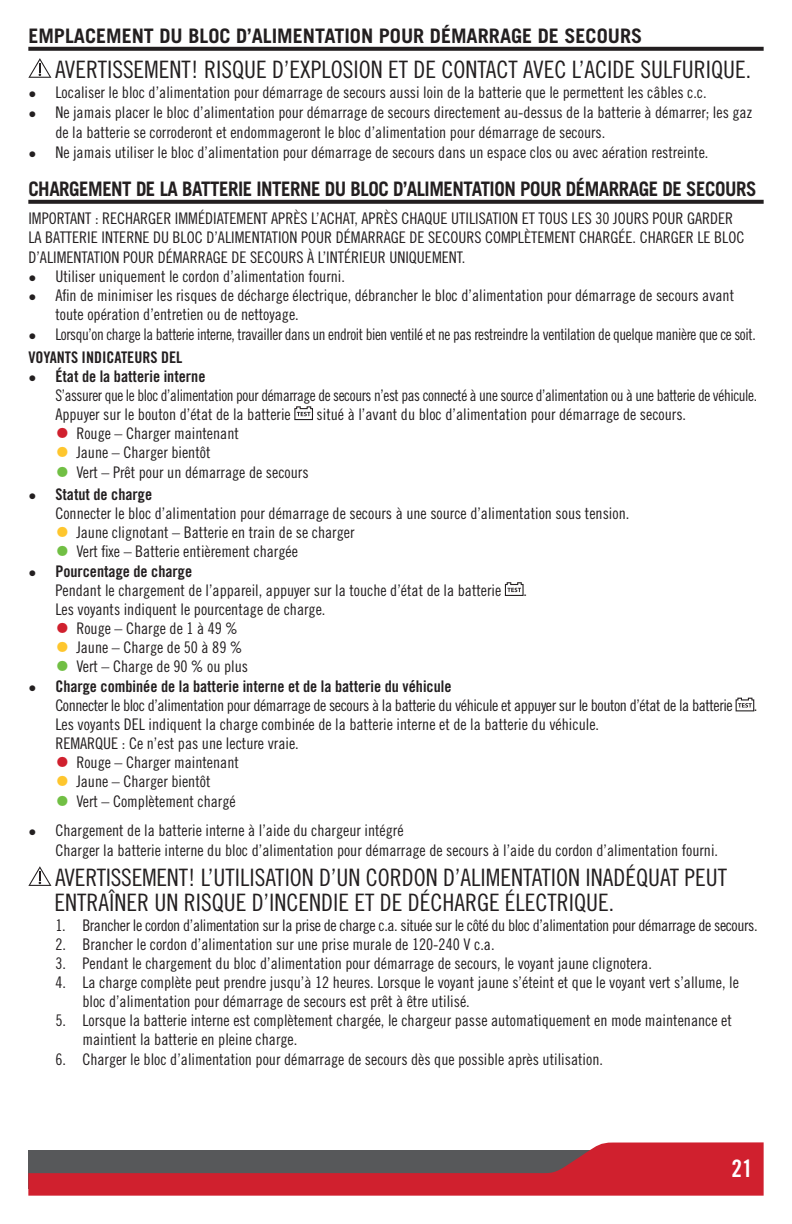
<style>
.page{position:relative;width:792px;height:1224px;background:#fff}
.page>*{position:absolute;margin:0;border:0;box-sizing:border-box;transform-origin:0 0}
._07_-_Bulleted_copy{font:24px/25px "Trade Gothic LT Std Cn 18";color:#231f20}
.t1{font:24px "Trade Gothic LT Std Bd Cn 20";color:#fff}
._01_-_Heading_Underl{font:700 20px "Trade Gothic LT Std";letter-spacing:-.025em;color:#231f20;scale:.94 1}
._01_-_Heading_Underl-2{font:700 20px "Trade Gothic LT Std";color:#231f20}
._07_-_Bulleted_copy-2{font:16px/20px "Trade Gothic LT Std Cn 18";color:#231f20}
._01_-_Heading_Underl-3{font:16px/19.6px "Trade Gothic LT Std Cn 18";color:#231f20}
._07_-_Bulleted_copy-3{font:16px "Trade Gothic LT Std Cn 18";letter-spacing:-.025em;color:#231f20}
._07_-_Bulleted_copy-4{font:16px "Trade Gothic LT Std Bd Cn 20";color:#231f20}
._07_-_Bulleted_copy-5{font:16px "Trade Gothic LT Std Cn 18";letter-spacing:-.025em;color:#231f20;scale:.95 1}
._01_-_Heading_Underl-4{font:16px "Trade Gothic LT Std Cn 18";letter-spacing:-.025em;color:#231f20}
.s1{font-family:"Trade Gothic LT Std Cn 18"}
.s2{font-size:28px;color:#d0202e}
.s3{font-size:28px;color:#fec62e}
.s4{font-size:28px;color:#71bf44}
</style>
<div class="page">
<svg style="left:28px;top:1142px;width:736px;height:54px;background:#af4d55"></svg>
<svg style="left:28px;top:47px;width:736px;height:4px;background:#2e2a2b"></svg>
<svg style="left:28px;top:200px;width:736px;height:4px;background:#2e2a2b"></svg>
<svg style="left:28px;top:58px;width:23px;height:20px"></svg>
<svg style="left:294px;top:406px;width:19px;height:14px"></svg>
<svg style="left:505px;top:582px;width:19px;height:14px"></svg>
<svg style="left:736px;top:698px;width:18px;height:13px"></svg>
<svg style="left:28px;top:866px;width:23px;height:20px"></svg>
<p class="_01_-_Heading_Underl-2" style="left:28px;top:23px;width:615px">EMPLACEMENT DU BLOC D’ALIMENTATION POUR DÉMARRAGE DE SECOURS</p>
<p class="_07_-_Bulleted_copy" style="left:55px;top:56px;width:698px">AVERTISSEMENT! RISQUE D’EXPLOSION ET DE CONTACT AVEC L’ACIDE SULFURIQUE.</p>
<p class="_07_-_Bulleted_copy-2" style="left:28px;top:82px;width:680px">• Localiser le bloc d’alimentation pour démarrage de secours aussi loin de la batterie que le permettent les câbles c.c.</p>
<p class="_07_-_Bulleted_copy-2" style="left:55px;top:102px;width:698px;text-indent:-27px">• Ne jamais placer le bloc d’alimentation pour démarrage de secours directement au-dessus de la batterie à démarrer; les gaz de la batterie se corroderont et endommageront le bloc d’alimentation pour démarrage de secours.</p>
<p class="_07_-_Bulleted_copy-2" style="left:28px;top:142px;width:682px">• Ne jamais utiliser le bloc d’alimentation pour démarrage de secours dans un espace clos ou avec aération restreinte.</p>
<p class="_01_-_Heading_Underl" style="left:28px;top:176px;width:776px">CHARGEMENT DE LA BATTERIE INTERNE DU BLOC D’ALIMENTATION POUR DÉMARRAGE DE SECOURS</p>
<p class="_01_-_Heading_Underl-3" style="left:28px;top:208px;width:718px">IMPORTANT : RECHARGER IMMÉDIATEMENT APRÈS L’ACHAT, APRÈS CHAQUE UTILISATION ET TOUS LES 30 JOURS POUR GARDER<br>LA BATTERIE INTERNE DU BLOC D’ALIMENTATION POUR DÉMARRAGE DE SECOURS COMPLÈTEMENT CHARGÉE. CHARGER LE BLOC<br>D’ALIMENTATION POUR DÉMARRAGE DE SECOURS À L’INTÉRIEUR UNIQUEMENT.</p>
<p class="_07_-_Bulleted_copy-2" style="left:28px;top:266px;width:318px">• Utiliser uniquement le cordon d’alimentation fourni.</p>
<p class="_07_-_Bulleted_copy-2" style="left:55px;top:285px;width:680px;line-height:19px;text-indent:-27px">• Afin de minimiser les risques de décharge électrique, débrancher le bloc d’alimentation pour démarrage de secours avant toute opération d’entretien ou de nettoyage.</p>
<p class="_07_-_Bulleted_copy-3" style="left:28px;top:325px;width:729px">• Lorsqu’on charge la batterie interne, travailler dans un endroit bien ventilé et ne pas restreindre la ventilation de quelque manière que ce soit.</p>
<p class="_07_-_Bulleted_copy-4" style="left:28px;top:348px;width:156px">VOYANTS INDICATEURS DEL</p>
<p class="_07_-_Bulleted_copy-4" style="left:28px;top:367px;width:179px"><span class="s1">•</span> État de la batterie interne</p>
<p class="_07_-_Bulleted_copy-5" style="left:55px;top:386px;width:740px">S’assurer que le bloc d’alimentation pour démarrage de secours n’est pas connecté à une source d’alimentation ou à une batterie de véhicule.</p>
<p class="_07_-_Bulleted_copy-2" style="left:55px;top:404px;width:237px">Appuyer sur le bouton d’état de la batterie</p>
<p class="_07_-_Bulleted_copy-2" style="left:317px;top:404px;width:371px">situé à l’avant du bloc d’alimentation pour démarrage de secours.</p>
<p class="_07_-_Bulleted_copy-2" style="left:55px;top:423px;width:185px"><span class="s2">•</span> Rouge – Charger maintenant</p>
<p class="_07_-_Bulleted_copy-2" style="left:55px;top:442px;width:157px"><span class="s3">•</span> Jaune – Charger bientôt</p>
<p class="_07_-_Bulleted_copy-2" style="left:55px;top:462px;width:255px"><span class="s4">•</span> Vert – Prêt pour un démarrage de secours</p>
<p class="_07_-_Bulleted_copy-4" style="left:28px;top:484px;width:125px"><span class="s1">•</span> Statut de charge</p>
<p class="_07_-_Bulleted_copy-2" style="left:55px;top:503px;width:576px">Connecter le bloc d’alimentation pour démarrage de secours à une source d’alimentation sous tension.</p>
<p class="_07_-_Bulleted_copy-2" style="left:55px;top:522px;width:301px"><span class="s3">•</span> Jaune clignotant – Batterie en train de se charger</p>
<p class="_07_-_Bulleted_copy-2" style="left:55px;top:541px;width:244px"><span class="s4">•</span> Vert fixe – Batterie entièrement chargée</p>
<p class="_07_-_Bulleted_copy-4" style="left:28px;top:562px;width:165px"><span class="s1">•</span> Pourcentage de charge</p>
<p class="_07_-_Bulleted_copy-2" style="left:55px;top:580px;width:448px">Pendant le chargement de l’appareil, appuyer sur la touche d’état de la batterie</p>
<p class="_07_-_Bulleted_copy-2" style="left:524px;top:580px;width:5px">.</p>
<p class="_07_-_Bulleted_copy-2" style="left:55px;top:599px;width:272px">Les voyants indiquent le pourcentage de charge.</p>
<p class="_07_-_Bulleted_copy-2" style="left:55px;top:618px;width:184px"><span class="s2">•</span> Rouge – Charge de 1 à 49 %</p>
<p class="_07_-_Bulleted_copy-2" style="left:55px;top:637px;width:189px"><span class="s3">•</span> Jaune – Charge de 50 à 89 %</p>
<p class="_07_-_Bulleted_copy-2" style="left:55px;top:656px;width:194px"><span class="s4">•</span> Vert – Charge de 90 % ou plus</p>
<p class="_07_-_Bulleted_copy-4" style="left:28px;top:677px;width:425px"><span class="s1">•</span> Charge combinée de la batterie interne et de la batterie du véhicule</p>
<p class="_07_-_Bulleted_copy-3" style="left:55px;top:696px;width:679px">Connecter le bloc d’alimentation pour démarrage de secours à la batterie du véhicule et appuyer sur le bouton d’état de la batterie</p>
<p class="_07_-_Bulleted_copy-2" style="left:754px;top:696px;width:5px">.</p>
<p class="_07_-_Bulleted_copy-2" style="left:55px;top:715px;width:545px">Les voyants DEL indiquent la charge combinée de la batterie interne et de la batterie du véhicule.</p>
<p class="_07_-_Bulleted_copy-2" style="left:55px;top:734px;width:245px">REMARQUE : Ce n’est pas une lecture vraie.</p>
<p class="_07_-_Bulleted_copy-2" style="left:55px;top:753px;width:185px"><span class="s2">•</span> Rouge – Charger maintenant</p>
<p class="_07_-_Bulleted_copy-2" style="left:55px;top:772px;width:157px"><span class="s3">•</span> Jaune – Charger bientôt</p>
<p class="_07_-_Bulleted_copy-2" style="left:55px;top:792px;width:182px"><span class="s4">•</span> Vert – Complètement chargé</p>
<p class="_07_-_Bulleted_copy-2" style="left:28px;top:821px;width:377px">• Chargement de la batterie interne à l’aide du chargeur intégré</p>
<p class="_07_-_Bulleted_copy-2" style="left:55px;top:841px;width:664px">Charger la batterie interne du bloc d’alimentation pour démarrage de secours à l’aide du cordon d’alimentation fourni.</p>
<p class="_07_-_Bulleted_copy" style="left:55px;top:865px;width:674px">AVERTISSEMENT! L’UTILISATION D’UN CORDON D’ALIMENTATION INADÉQUAT PEUT<br>ENTRAÎNER UN RISQUE D’INCENDIE ET DE DÉCHARGE ÉLECTRIQUE.</p>
<p class="_01_-_Heading_Underl-4" style="left:55px;top:916px;width:704px">1. Brancher le cordon d’alimentation sur la prise de charge c.a. située sur le côté du bloc d’alimentation pour démarrage de secours.</p>
<p class="_01_-_Heading_Underl-3" style="left:55px;top:934px;width:441px">2. Brancher le cordon d’alimentation sur une prise murale de 120-240 V c.a.</p>
<p class="_01_-_Heading_Underl-3" style="left:55px;top:953px;width:598px">3. Pendant le chargement du bloc d’alimentation pour démarrage de secours, le voyant jaune clignotera.</p>
<p class="_01_-_Heading_Underl-3" style="left:82px;top:973px;width:658px;line-height:19px;text-indent:-27px">4. La charge complète peut prendre jusqu’à 12 heures. Lorsque le voyant jaune s’éteint et que le voyant vert s’allume, le bloc d’alimentation pour démarrage de secours est prêt à être utilisé.</p>
<p class="_01_-_Heading_Underl-3" style="left:82px;top:1011px;width:651px;line-height:19px;text-indent:-27px">5. Lorsque la batterie interne est complètement chargée, le chargeur passe automatiquement en mode maintenance et maintient la batterie en pleine charge.</p>
<p class="_01_-_Heading_Underl-3" style="left:55px;top:1049px;width:549px">6. Charger le bloc d’alimentation pour démarrage de secours dès que possible après utilisation.</p>
<h1 class="t1" style="left:731px;top:1154px;width:23px">21</h1>
</div>
